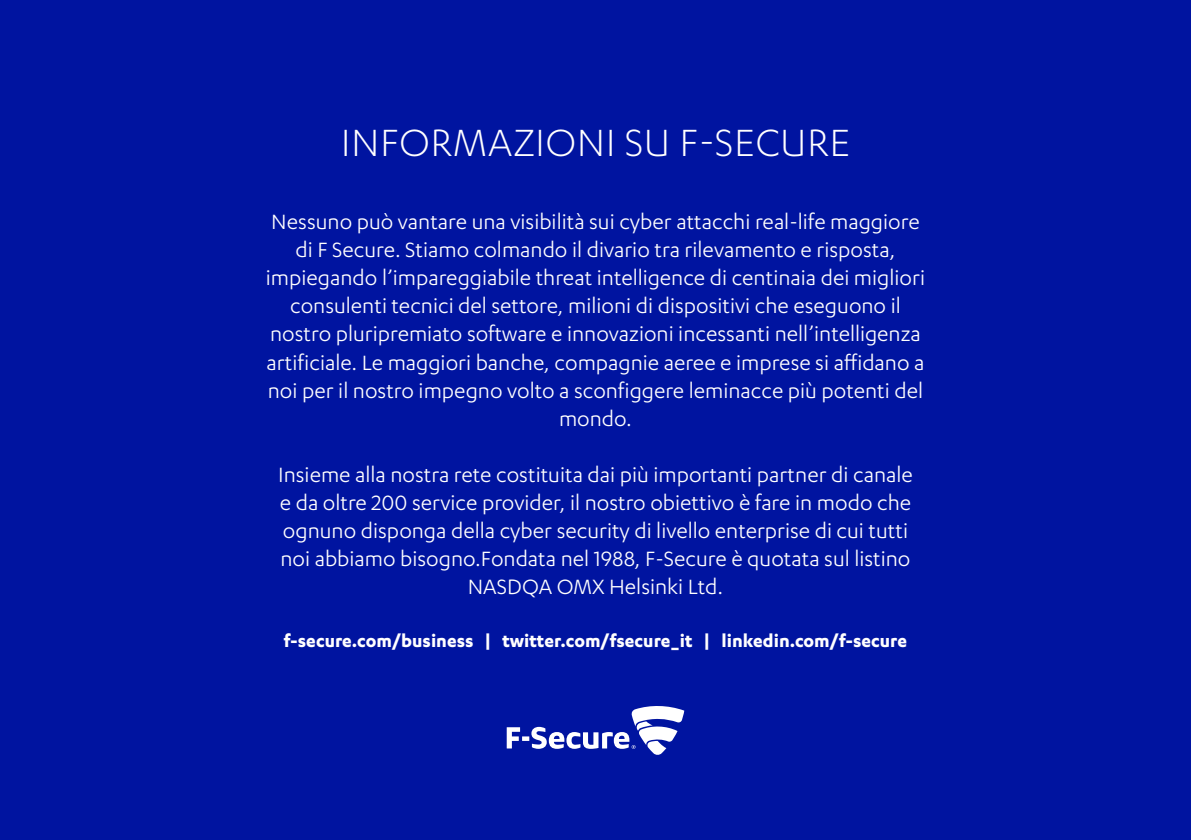
<style>
.page{position:relative;width:1191px;height:840px;background:#fff}
.page>*{position:absolute;margin:0;border:0;box-sizing:border-box;transform-origin:0 0}
.Headline{font:300 44px "F Secure Sans";letter-spacing:.01em;color:#fff}
.Boilerplate{font:24px/28px "F Secure Sans";color:#fff;text-align:center}
.Boilerplate_Info{font:700 20px "F Secure Sans";color:#fff}
</style>
<div class="page">
<div style="left:0;top:0;width:1191px;height:839px;background:#0014a0"></div>
<svg style="left:507px;top:706px;width:177px;height:49px"></svg>
<p class="Headline" style="left:341px;top:118px;width:511px">INFORMAZIONI SU F-SECURE</p>
<p class="Boilerplate" style="left:266px;top:207px;width:660px">Nessuno può vantare una visibilità sui cyber attacchi real-life maggiore di F Secure. Stiamo colmando il divario tra rilevamento e risposta, impiegando l’impareggiabile threat intelligence di centinaia dei migliori consulenti tecnici del settore, milioni di dispositivi che eseguono il nostro pluripremiato software e innovazioni incessanti nell’intelligenza artificiale. Le maggiori banche, compagnie aeree e imprese si affidano a noi per il nostro impegno volto a sconfiggere leminacce più potenti del mondo.</p>
<p class="Boilerplate" style="left:278px;top:459px;width:636px">Insieme alla nostra rete costituita dai più importanti partner di canale e da oltre 200 service provider, il nostro obiettivo è fare in modo che ognuno disponga della cyber security di livello enterprise di cui tutti noi abbiamo bisogno.Fondata nel 1988, F-Secure è quotata sul listino NASDQA OMX Helsinki Ltd.</p>
<p class="Boilerplate_Info" style="left:284px;top:629px;width:625px">f-secure.com/business | twitter.com/fsecure_it | linkedin.com/f-secure</p>
</div>
